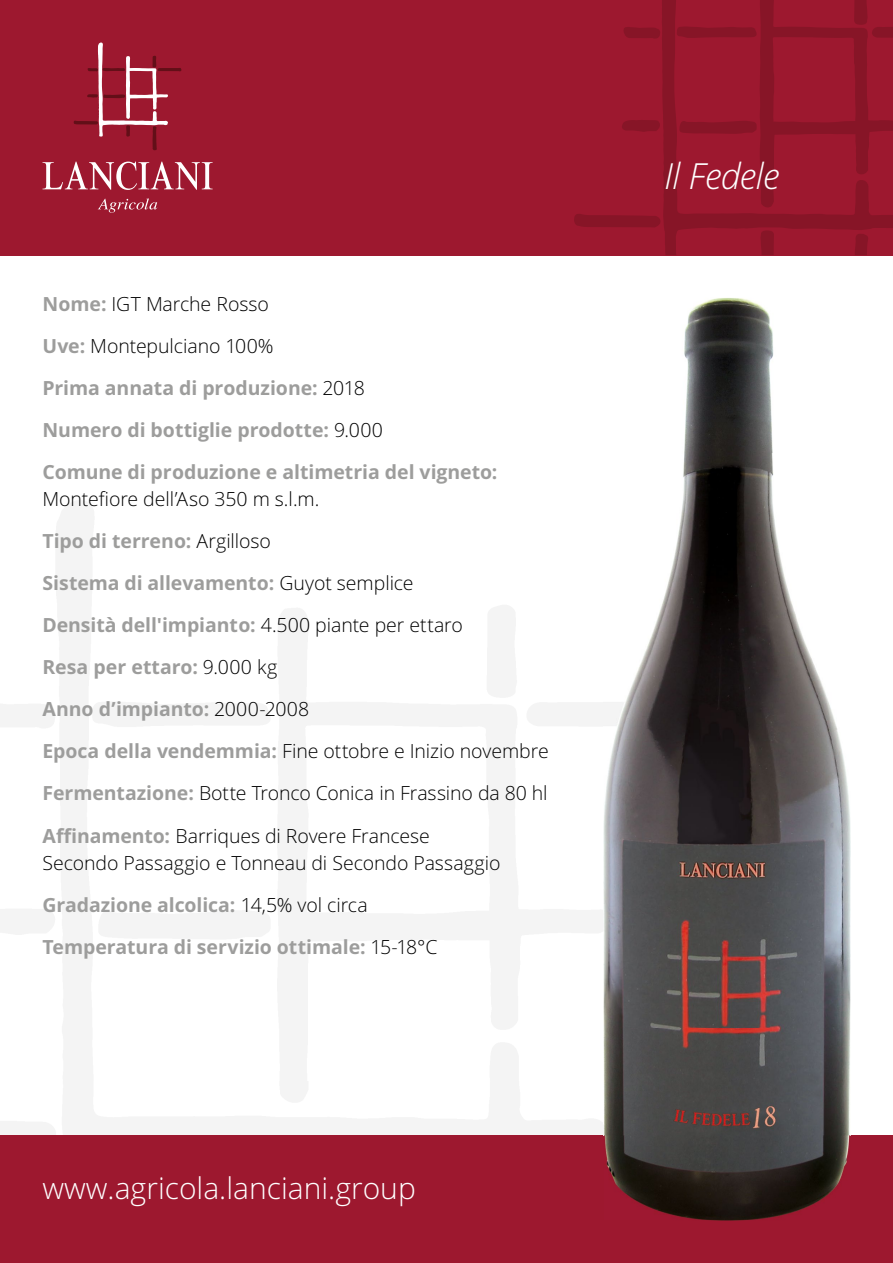
<style>
.page{position:relative;width:893px;height:1263px;background:#fff}
.page>*{position:absolute;margin:0;border:0;box-sizing:border-box;transform-origin:0 0}
.t1{font:italic 300 36px "Open Sans";letter-spacing:-.02em;color:#fff}
.t2{font:300 30px "Open Sans";color:#fff}
.t3{font:300 19.5px/42px "Open Sans";letter-spacing:-.005em;color:#000}
.t4{font:700 19.5px/42px "Open Sans";color:#9d9d9c}
.s1{font-weight:300;color:#000}
.s2{font-weight:700;color:#9d9d9c}
</style>
<div class="page">
<img style="left:0;top:455px;width:769px;height:680px">
<div style="left:0;top:0;width:893px;height:255px;background:#9d182f"></div>
<div style="left:0;top:1135px;width:893px;height:128px;background:#9d182f"></div>
<svg style="left:43px;top:162px;width:170px;height:28px"></svg>
<svg style="left:98px;top:198px;width:59px;height:15px"></svg>
<svg style="left:74px;top:42px;width:107px;height:108px"></svg>
<svg style="left:662px;top:0;width:231px;height:255px"></svg>
<svg style="left:574px;top:214px;width:86px;height:13px"></svg>
<svg style="left:855px;top:234px;width:14px;height:21px"></svg>
<svg style="left:622px;top:120px;width:38px;height:12px"></svg>
<svg style="left:624px;top:27px;width:36px;height:12px"></svg>
<svg style="left:677px;top:0;width:216px;height:207px"></svg>
<svg style="left:760px;top:230px;width:14px;height:25px"></svg>
<img style="left:769px;top:455px;width:81px;height:680px">
<img style="left:684px;top:298px;width:90px;height:157px">
<img style="left:604px;top:1135px;width:246px;height:85px">
<p class="t4" style="left:42px;top:283px;width:456px">Nome: <span class="s1">IGT Marche Rosso<br></span>Uve: <span class="s1">Montepulciano 100%<br></span>Prima annata di produzione: <span class="s1">2018<br></span>Numero di bottiglie prodotte: <span class="s1">9.000<br></span>Comune di produzione e altimetria del vigneto:</p>
<p class="t3" style="left:42px;top:478px;width:508px">Montefiore dell’Aso 350 m s.l.m.<br><span class="s2">Tipo di terreno:</span> Argilloso<br><span class="s2">Sistema di allevamento:</span> Guyot semplice<br><span class="s2">Densità dell'impianto:</span> 4.500 piante per ettaro<br><span class="s2">Resa per ettaro:</span> 9.000 kg<br><span class="s2">Anno d’impianto:</span> 2000-2008<br><span class="s2">Epoca della vendemmia:</span> Fine ottobre e Inizio novembre <span class="s2">Fermentazione:</span> Botte Tronco Conica in Frassino da 80 hl <span class="s2">Affinamento:</span> Barriques di Rovere Francese</p>
<p class="t3" style="left:42px;top:841px;width:460px">Secondo Passaggio e Tonneau di Secondo Passaggio<br><span class="s2">Gradazione alcolica:</span> 14,5% vol circa<br><span class="s2">Temperatura di servizio ottimale:</span> 15-18°C</p>
<p class="t2" style="left:43px;top:1168px;width:375px">www.agricola.lanciani.group</p>
<p class="t1" style="left:664px;top:151px;width:117px">Il Fedele</p>
</div>
